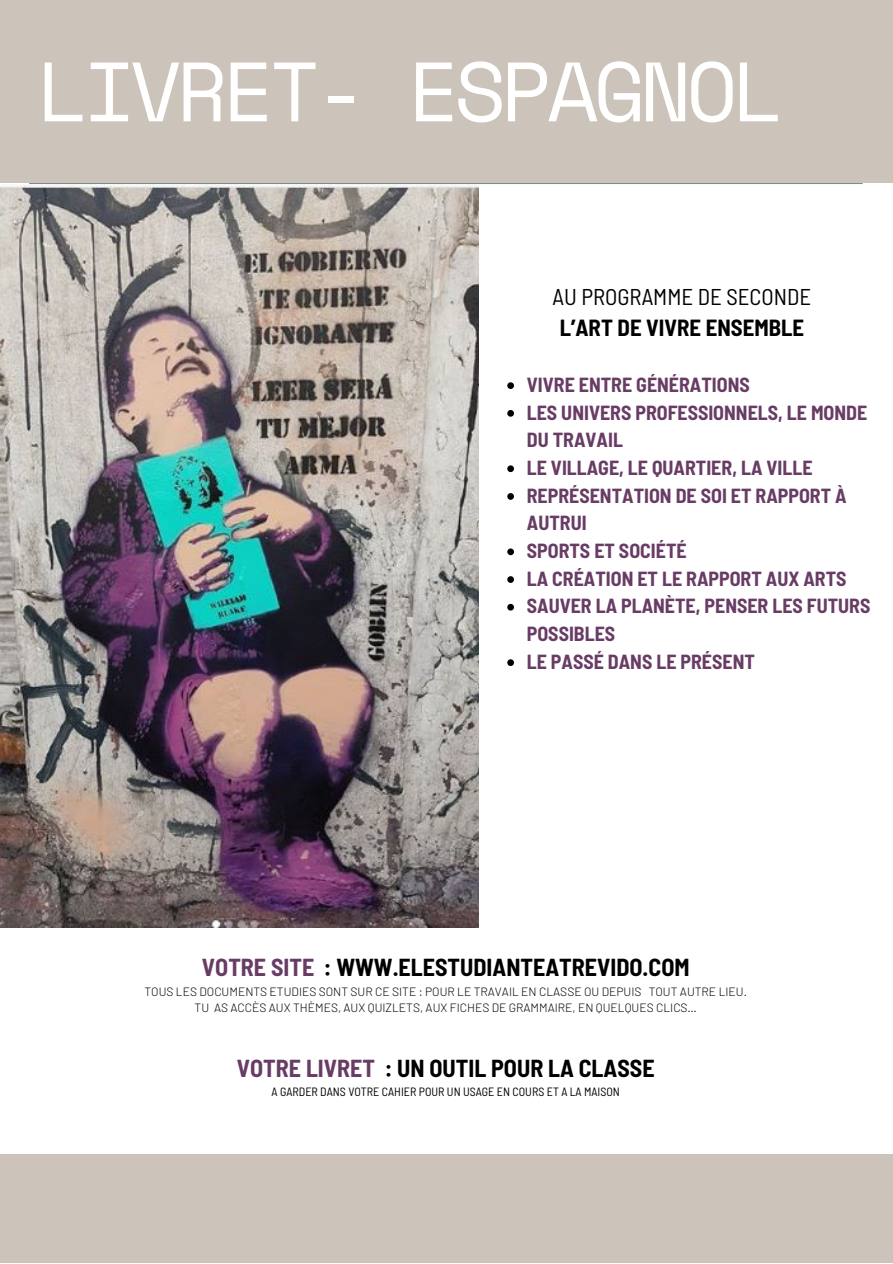
<style>
.page{position:relative;width:893px;height:1264px;background:#fff}
.page>*{position:absolute;margin:0;border:0;box-sizing:border-box;transform-origin:0 0}
.t1{font:83.85px "Space Mono";letter-spacing:-.06em;color:#fff}
.t2{font:700 semi-condensed 24px "Barlow";color:#000}
.t3{font:semi-condensed 22.8px "Barlow";color:#000}
.t4{font:700 semi-condensed 22.8px "Barlow";color:#000}
.t5{font:700 semi-condensed 19.95px/27.8px "Barlow";color:#683c65}
.t6{font:300 12px "Barlow";color:#000}
.t7{font:semi-condensed 12px "Barlow";color:#000}
.s1{color:#683c65}
</style>
<div class="page">
<img style="left:0;top:184px;width:478px;height:743px">
<hr style="left:29px;top:183px;width:833px;height:1px;background:#7b8b8b">
<div style="left:0;top:0;width:892px;height:183px;background:#ccc3bb"></div>
<svg style="left:507px;top:382px;width:7px;height:7px"></svg>
<svg style="left:507px;top:410px;width:7px;height:6px"></svg>
<svg style="left:507px;top:465px;width:7px;height:7px"></svg>
<svg style="left:507px;top:493px;width:7px;height:7px"></svg>
<svg style="left:507px;top:548px;width:7px;height:7px"></svg>
<svg style="left:507px;top:576px;width:7px;height:7px"></svg>
<svg style="left:507px;top:604px;width:7px;height:6px"></svg>
<svg style="left:507px;top:659px;width:7px;height:7px"></svg>
<div style="left:0;top:1153px;width:892px;height:109px;background:#ccc3bb"></div>
<p class="t1" style="left:37px;top:27px;width:748px">LIVRET- ESPAGNOL</p>
<p class="t3" style="left:552px;top:282px;width:260px">AU PROGRAMME DE SECONDE</p>
<p class="t4" style="left:559px;top:313px;width:246px">L’ART DE VIVRE ENSEMBLE</p>
<p class="t5" style="left:527px;top:370px;width:224px">VIVRE ENTRE GÉNÉRATIONS</p>
<p class="t5" style="left:527px;top:397px;width:342px">LES UNIVERS PROFESSIONNELS, LE MONDE<br>DU TRAVAIL</p>
<p class="t5" style="left:527px;top:453px;width:287px">LE VILLAGE, LE QUARTIER, LA VILLE</p>
<p class="t5" style="left:527px;top:481px;width:321px">REPRÉSENTATION DE SOI ET RAPPORT À<br>AUTRUI</p>
<p class="t5" style="left:527px;top:536px;width:161px">SPORTS ET SOCIÉTÉ</p>
<p class="t5" style="left:527px;top:564px;width:321px">LA CRÉATION ET LE RAPPORT AUX ARTS</p>
<p class="t5" style="left:527px;top:591px;width:345px">SAUVER LA PLANÈTE, PENSER LES FUTURS<br>POSSIBLES</p>
<p class="t5" style="left:527px;top:647px;width:229px">LE PASSÉ DANS LE PRÉSENT</p>
<p class="t2" style="left:202px;top:951px;width:489px"><span class="s1">VOTRE SITE</span> : WWW.ELESTUDIANTEATREVIDO.COM</p>
<p class="t6" style="left:144px;top:983px;width:604px">TOUS LES DOCUMENTS ETUDIES SONT SUR CE SITE : POUR LE TRAVAIL EN CLASSE OU DEPUIS TOUT AUTRE LIEU.</p>
<p class="t6" style="left:194px;top:999px;width:504px">TU AS ACCÈS AUX THÈMES, AUX QUIZLETS, AUX FICHES DE GRAMMAIRE, EN QUELQUES CLICS…</p>
<p class="t2" style="left:237px;top:1052px;width:419px"><span class="s1">VOTRE LIVRET</span> : UN OUTIL POUR LA CLASSE</p>
<p class="t7" style="left:271px;top:1083px;width:350px">A GARDER DANS VOTRE CAHIER POUR UN USAGE EN COURS ET A LA MAISON</p>
</div>
